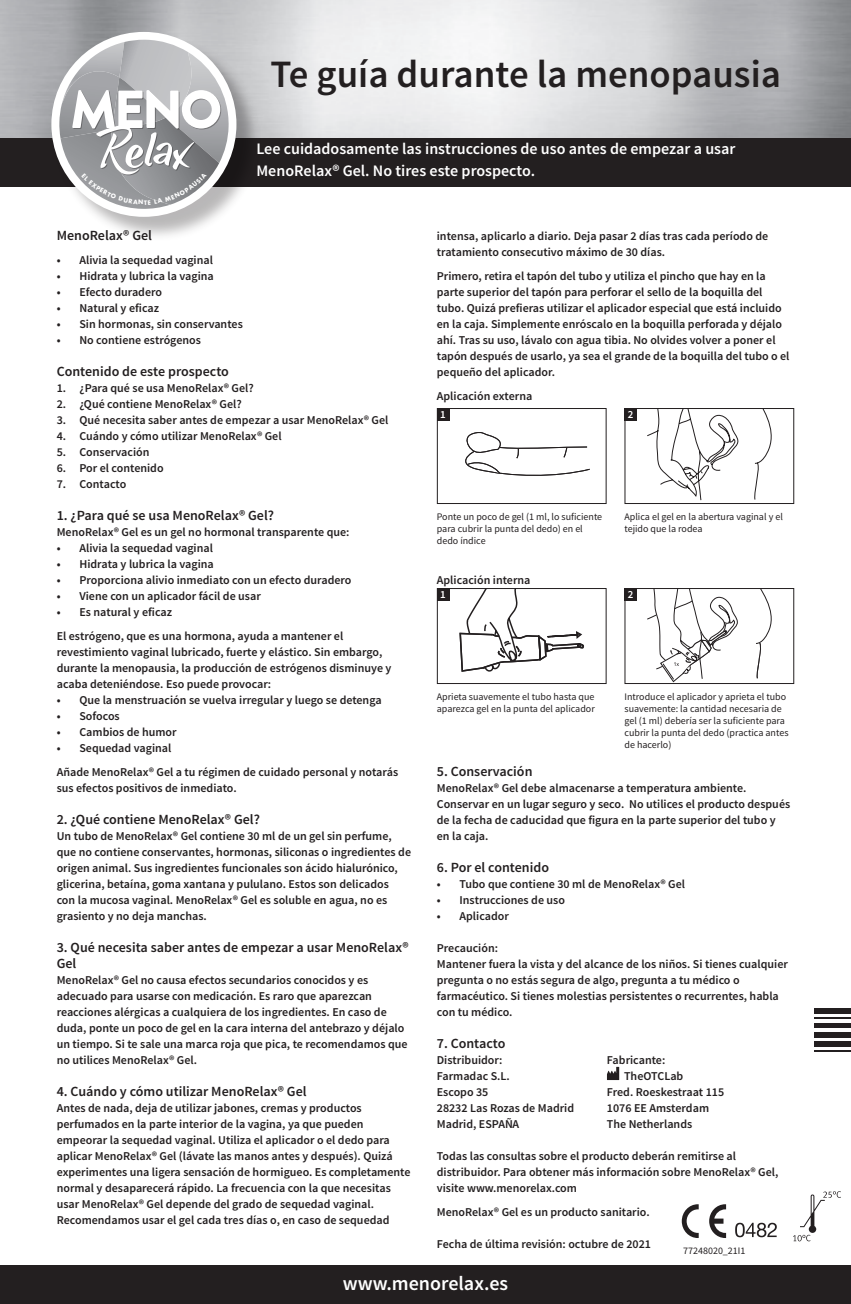
<style>
.page{position:relative;width:851px;height:1304px;background:#fff}
.page>*{position:absolute;margin:0;border:0;box-sizing:border-box;transform-origin:0 0}
.t1{font:600 38.8px "Source Sans Pro";color:#231f20}
.t2{font:600 20px "Source Sans Pro";color:#fff}
.t3{font:600 16px/22px "Source Sans Pro";color:#fff}
.t4{font:600 14px/16px "Source Sans Pro";color:#231f20}
.t5{font:600 12px/16px "Source Sans Pro";color:#231f20}
.t6{font:600 11px "Source Sans Pro";color:#fff}
.t7{font:10px/12px "Source Sans Pro";color:#231f20}
.t8{font:700 5.8px "Futura";color:#fff}
</style>
<div class="page">
<div style="left:0;top:138px;width:850px;height:48px;background:#231f20"></div>
<div style="left:0;top:1265px;width:850px;height:39px;background:#231f20"></div>
<img style="left:50px;top:30px;width:215px;height:206px">
<div style="left:51px;top:32px;width:185px;height:185px;background:#fff;border-radius:50%"></div>
<svg style="left:607px;top:1067px;width:12px;height:13px"></svg>
<svg style="left:465px;top:432px;width:124px;height:44px"></svg>
<div style="left:437px;top:408px;width:169px;height:96px;border:1px solid #231f20"></div>
<div style="left:437px;top:408px;width:12px;height:12px;background:#231f20"></div>
<svg style="left:459px;top:590px;width:125px;height:82px"></svg>
<div style="left:437px;top:588px;width:169px;height:96px;border:1px solid #231f20"></div>
<div style="left:437px;top:588px;width:12px;height:12px;background:#231f20"></div>
<svg style="left:647px;top:410px;width:124px;height:91px"></svg>
<div style="left:624px;top:408px;width:170px;height:96px;border:1px solid #231f20"></div>
<div style="left:624px;top:408px;width:12px;height:12px;background:#231f20"></div>
<svg style="left:647px;top:590px;width:124px;height:92px"></svg>
<div style="left:624px;top:588px;width:170px;height:96px;border:1px solid #231f20"></div>
<div style="left:624px;top:588px;width:12px;height:12px;background:#231f20"></div>
<svg style="left:793px;top:1191px;width:47px;height:50px"></svg>
<svg style="left:735px;top:1223px;width:41px;height:14px"></svg>
<svg style="left:681px;top:1204px;width:17px;height:34px"></svg>
<svg style="left:709px;top:1204px;width:17px;height:34px"></svg>
<hr style="left:814px;top:1050px;width:36px;height:2px;background:#231f20">
<svg style="left:814px;top:1046px;width:36px;height:1px"></svg>
<div style="left:814px;top:1041px;width:36px;height:5px;background:#231f20"></div>
<svg style="left:814px;top:1037px;width:36px;height:1px"></svg>
<div style="left:814px;top:1032px;width:36px;height:5px;background:#231f20"></div>
<div style="left:814px;top:1023px;width:36px;height:5px;background:#231f20"></div>
<hr style="left:814px;top:1017px;width:36px;height:2px;background:#231f20">
<svg style="left:814px;top:1013px;width:36px;height:1px"></svg>
<div style="left:814px;top:1008px;width:36px;height:5px;background:#231f20"></div>
<svg style="left:59px;top:40px;width:170px;height:169px"></svg>
<p class="t1" style="left:270px;top:49px;width:512px">Te guía durante la menopausia</p>
<p class="t3" style="left:256px;top:138px;width:480px">Lee cuidadosamente las instrucciones de uso antes de empezar a usar<br>MenoRelax® Gel. No tires este prospecto.</p>
<p class="t8" style="left:138px;top:198px;width:7px">N</p>
<p class="t4" style="left:57px;top:228px;width:97px">MenoRelax® Gel</p>
<p class="t5" style="left:57px;top:252px;width:158px">• Alivia la sequedad vaginal</p>
<p class="t5" style="left:57px;top:268px;width:159px">• Hidrata y lubrica la vagina</p>
<p class="t5" style="left:57px;top:284px;width:107px">• Efecto duradero</p>
<p class="t5" style="left:57px;top:300px;width:104px">• Natural y eficaz</p>
<p class="t5" style="left:57px;top:316px;width:187px">• Sin hormonas, sin conservantes</p>
<p class="t5" style="left:57px;top:332px;width:146px">• No contiene estrógenos</p>
<p class="t4" style="left:57px;top:364px;width:174px">Contenido de este prospecto</p>
<p class="t5" style="left:57px;top:380px;width:198px">1. ¿Para qué se usa MenoRelax® Gel?</p>
<p class="t5" style="left:57px;top:396px;width:186px">2. ¿Qué contiene MenoRelax® Gel?</p>
<p class="t5" style="left:57px;top:412px;width:333px">3. Qué necesita saber antes de empezar a usar MenoRelax® Gel</p>
<p class="t5" style="left:57px;top:428px;width:226px">4. Cuándo y cómo utilizar MenoRelax® Gel</p>
<p class="t5" style="left:57px;top:444px;width:94px">5. Conservación</p>
<p class="t5" style="left:57px;top:460px;width:108px">6. Por el contenido</p>
<p class="t5" style="left:57px;top:476px;width:71px">7. Contacto</p>
<p class="t4" style="left:57px;top:508px;width:219px">1. ¿Para qué se usa MenoRelax® Gel?</p>
<p class="t5" style="left:57px;top:524px;width:294px">MenoRelax® Gel es un gel no hormonal transparente que:</p>
<p class="t5" style="left:57px;top:540px;width:158px">• Alivia la sequedad vaginal</p>
<p class="t5" style="left:57px;top:556px;width:159px">• Hidrata y lubrica la vagina</p>
<p class="t5" style="left:57px;top:572px;width:296px">• Proporciona alivio inmediato con un efecto duradero</p>
<p class="t5" style="left:57px;top:588px;width:206px">• Viene con un aplicador fácil de usar</p>
<p class="t5" style="left:57px;top:604px;width:117px">• Es natural y eficaz</p>
<p class="t5" style="left:57px;top:628px;width:336px">El estrógeno, que es una hormona, ayuda a mantener el revestimiento vaginal lubricado, fuerte y elástico. Sin embargo, durante la menopausia, la producción de estrógenos disminuye y acaba deteniéndose. Eso puede provocar:</p>
<p class="t5" style="left:57px;top:692px;width:326px">• Que la menstruación se vuelva irregular y luego se detenga</p>
<p class="t5" style="left:57px;top:708px;width:64px">• Sofocos</p>
<p class="t5" style="left:57px;top:724px;width:121px">• Cambios de humor</p>
<p class="t5" style="left:57px;top:740px;width:116px">• Sequedad vaginal</p>
<p class="t5" style="left:57px;top:764px;width:343px">Añade MenoRelax® Gel a tu régimen de cuidado personal y notarás sus efectos positivos de inmediato.</p>
<p class="t4" style="left:57px;top:812px;width:205px">2. ¿Qué contiene MenoRelax® Gel?</p>
<p class="t5" style="left:57px;top:828px;width:356px">Un tubo de MenoRelax® Gel contiene 30 ml de un gel sin perfume, que no contiene conservantes, hormonas, siliconas o ingredientes de origen animal. Sus ingredientes funcionales son ácido hialurónico, glicerina, betaína, goma xantana y pululano. Estos son delicados<br>con la mucosa vaginal. MenoRelax® Gel es soluble en agua, no es grasiento y no deja manchas.</p>
<p class="t4" style="left:57px;top:940px;width:353px">3. Qué necesita saber antes de empezar a usar MenoRelax®<br>Gel</p>
<p class="t5" style="left:57px;top:972px;width:352px">MenoRelax® Gel no causa efectos secundarios conocidos y es adecuado para usarse con medicación. Es raro que aparezcan reacciones alérgicas a cualquiera de los ingredientes. En caso de duda, ponte un poco de gel en la cara interna del antebrazo y déjalo un tiempo. Si te sale una marca roja que pica, te recomendamos que no utilices MenoRelax® Gel.</p>
<p class="t4" style="left:57px;top:1084px;width:251px">4. Cuándo y cómo utilizar MenoRelax® Gel</p>
<p class="t5" style="left:57px;top:1100px;width:355px">Antes de nada, deja de utilizar jabones, cremas y productos perfumados en la parte interior de la vagina, ya que pueden empeorar la sequedad vaginal. Utiliza el aplicador o el dedo para aplicar MenoRelax® Gel (lávate las manos antes y después). Quizá experimentes una ligera sensación de hormigueo. Es completamente normal y desaparecerá rápido. La frecuencia con la que necesitas usar MenoRelax® Gel depende del grado de sequedad vaginal.<br>Recomendamos usar el gel cada tres días o, en caso de sequedad</p>
<p class="t5" style="left:437px;top:228px;width:333px">intensa, aplicarlo a diario. Deja pasar 2 días tras cada período de tratamiento consecutivo máximo de 30 días.</p>
<p class="t5" style="left:437px;top:268px;width:354px">Primero, retira el tapón del tubo y utiliza el pincho que hay en la parte superior del tapón para perforar el sello de la boquilla del tubo. Quizá prefieras utilizar el aplicador especial que está incluido en la caja. Simplemente enróscalo en la boquilla perforada y déjalo ahí. Tras su uso, lávalo con agua tibia. No olvides volver a poner el tapón después de usarlo, ya sea el grande de la boquilla del tubo o el pequeño del aplicador.</p>
<p class="t5" style="left:437px;top:388px;width:97px">Aplicación externa</p>
<p class="t6" style="left:440px;top:407px;width:7px">1</p>
<p class="t6" style="left:627px;top:407px;width:7px">2</p>
<p class="t7" style="left:437px;top:510px;width:167px">Ponte un poco de gel (1 ml, lo suficiente para cubrir la punta del dedo) en el dedo índice</p>
<p class="t5" style="left:437px;top:572px;width:95px">Aplicación interna</p>
<p class="t6" style="left:440px;top:587px;width:7px">1</p>
<p class="t7" style="left:624px;top:510px;width:160px">Aplica el gel en la abertura vaginal y el tejido que la rodea</p>
<p class="t6" style="left:627px;top:587px;width:7px">2</p>
<p class="t7" style="left:437px;top:690px;width:159px">Aprieta suavemente el tubo hasta que aparezca gel en la punta del aplicador</p>
<p class="t7" style="left:624px;top:690px;width:165px">Introduce el aplicador y aprieta el tubo suavemente: la cantidad necesaria de gel (1 ml) debería ser la suficiente para cubrir la punta del dedo (practica antes de hacerlo)</p>
<p class="t4" style="left:437px;top:764px;width:97px">5. Conservación</p>
<p class="t5" style="left:437px;top:780px;width:355px">MenoRelax® Gel debe almacenarse a temperatura ambiente.<br>Conservar en un lugar seguro y seco. No utilices el producto después de la fecha de caducidad que figura en la parte superior del tubo y en la caja.</p>
<p class="t4" style="left:437px;top:860px;width:114px">6. Por el contenido</p>
<p class="t5" style="left:437px;top:876px;width:249px">• Tubo que contiene 30 ml de MenoRelax® Gel</p>
<p class="t5" style="left:437px;top:892px;width:130px">• Instrucciones de uso</p>
<p class="t5" style="left:437px;top:908px;width:74px">• Aplicador</p>
<p class="t5" style="left:437px;top:940px;width:63px">Precaución:</p>
<p class="t5" style="left:437px;top:956px;width:352px">Mantener fuera la vista y del alcance de los niños. Si tienes cualquier pregunta o no estás segura de algo, pregunta a tu médico o farmacéutico. Si tienes molestias persistentes o recurrentes, habla con tu médico.</p>
<p class="t4" style="left:437px;top:1036px;width:70px">7. Contacto</p>
<p class="t5" style="left:437px;top:1052px;width:67px">Distribuidor:</p>
<p class="t5" style="left:607px;top:1052px;width:60px">Fabricante:</p>
<p class="t5" style="left:437px;top:1068px;width:74px">Farmadac S.L.</p>
<p class="t5" style="left:624px;top:1068px;width:61px">TheOTCLab</p>
<p class="t5" style="left:437px;top:1084px;width:53px">Escopo 35</p>
<p class="t5" style="left:607px;top:1084px;width:119px">Fred. Roeskestraat 115</p>
<p class="t5" style="left:437px;top:1100px;width:139px">28232 Las Rozas de Madrid</p>
<p class="t5" style="left:607px;top:1100px;width:104px">1076 EE Amsterdam</p>
<p class="t5" style="left:437px;top:1116px;width:84px">Madrid, ESPAÑA</p>
<p class="t5" style="left:607px;top:1116px;width:87px">The Netherlands</p>
<p class="t5" style="left:437px;top:1148px;width:343px">Todas las consultas sobre el producto deberán remitirse al distribuidor. Para obtener más información sobre MenoRelax® Gel, visite www.menorelax.com</p>
<p class="t5" style="left:437px;top:1204px;width:214px">MenoRelax® Gel es un producto sanitario.</p>
<p class="t5" style="left:437px;top:1236px;width:216px">Fecha de última revisión: octubre de 2021</p>
<p class="t7" style="left:683px;top:1245px;width:64px">77248020_21I1</p>
<p class="t2" style="left:343px;top:1271px;width:167px">www.menorelax.es</p>
</div>
